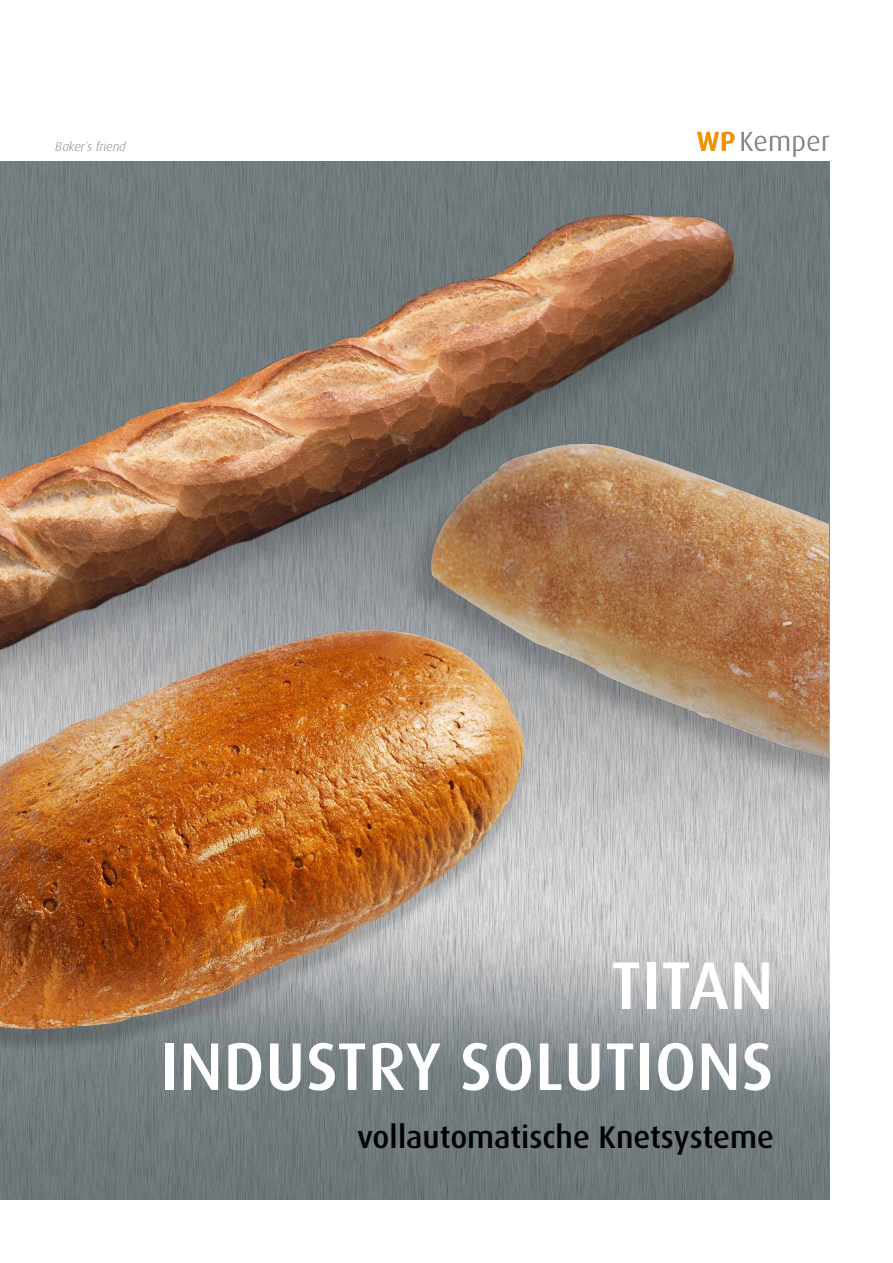
<style>
.page{position:relative;width:893px;height:1263px;background:#fff}
.page>*{position:absolute;margin:0;border:0;box-sizing:border-box;transform-origin:0 0}
.t1{font:500 67.5px/81px "Dax Pro";letter-spacing:.01em;color:#fff;text-align:right}
.t2{font:500 31.5px "Dax Pro";color:#000}
.t3{font:italic 300 12.75px "Dax Pro";color:#878786}
</style>
<div class="page">
<img style="left:0;top:162px;width:829px;height:1037px">
<svg style="left:697px;top:132px;width:38px;height:19px"></svg>
<svg style="left:741px;top:132px;width:88px;height:25px"></svg>
<img style="left:1px;top:187px;width:744px;height:269px">
<img style="left:1px;top:456px;width:577px;height:681px">
<img style="left:396px;top:395px;width:433px;height:413px">
<p class="t3" style="left:55px;top:139px;width:72px">Baker´s friend</p>
<h1 class="t1" style="left:160px;top:943px;width:615px">TITAN<br>INDUSTRY SOLUTIONS</h1>
<p class="t2" style="left:357px;top:1117px;width:418px">vollautomatische Knetsysteme</p>
</div>
